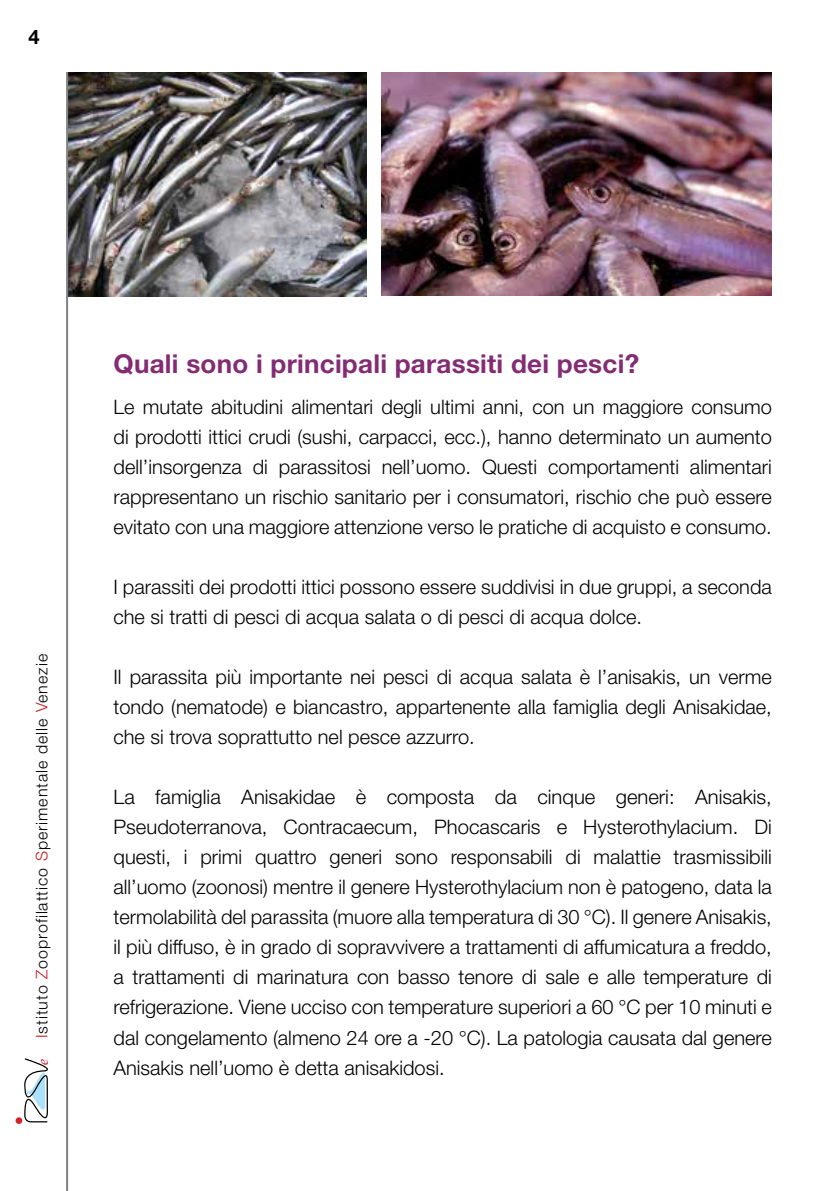
<style>
.page{position:relative;width:840px;height:1191px;background:#fff}
.page>*{position:absolute;margin:0;border:0;box-sizing:border-box;transform-origin:0 0}
.t1{font:700 26px "Helvetica Neue";letter-spacing:.01em;color:#832c74}
.t2{font:300 20px/30px "Helvetica Neue";color:#000;text-align:justify}
.t3{font:700 20px "Helvetica Neue";color:#000}
.t4{font:300 16px "Helvetica Neue";letter-spacing:.06em;color:#000}
.s1{color:#c61d23}
</style>
<div class="page">
<svg style="left:24px;top:1058px;width:24px;height:64px"></svg>
<div style="left:16px;top:1117px;width:6px;height:7px;background:#d2232a;border-radius:50%"></div>
<img style="left:381px;top:72px;width:390px;height:224px">
<img style="left:68px;top:72px;width:298px;height:224px">
<hr style="left:66px;top:72px;width:2px;height:1119px;background:#808285">
<p class="t3" style="left:28px;top:25px;width:13px">4</p>
<p class="t4" style="left:32px;top:1038px;width:385px;rotate:-90deg"><span class="s1">I</span>stituto <span class="s1">Z</span>ooprofilattico <span class="s1">S</span>perimentale delle <span class="s1">V</span>enezie</p>
<h1 class="t1" style="left:113px;top:347px;width:527px">Quali sono i principali parassiti dei pesci?</h1>
<p class="t2" style="left:113px;top:392px;width:659px">Le mutate abitudini alimentari degli ultimi anni, con un maggiore consumo di prodotti ittici crudi (sushi, carpacci, ecc.), hanno determinato un aumento dell’insorgenza di parassitosi nell’uomo. Questi comportamenti alimentari rappresentano un rischio sanitario per i consumatori, rischio che può essere evitato con una maggiore attenzione verso le pratiche di acquisto e consumo.</p>
<p class="t2" style="left:113px;top:572px;width:659px">I parassiti dei prodotti ittici possono essere suddivisi in due gruppi, a seconda che si tratti di pesci di acqua salata o di pesci di acqua dolce.</p>
<p class="t2" style="left:113px;top:662px;width:659px">Il parassita più importante nei pesci di acqua salata è l’anisakis, un verme tondo (nematode) e biancastro, appartenente alla famiglia degli Anisakidae, che si trova soprattutto nel pesce azzurro.</p>
<p class="t2" style="left:113px;top:782px;width:659px">La famiglia Anisakidae è composta da cinque generi: Anisakis, Pseudoterranova, Contracaecum, Phocascaris e Hysterothylacium. Di questi, i primi quattro generi sono responsabili di malattie trasmissibili all’uomo (zoonosi) mentre il genere Hysterothylacium non è patogeno, data la termolabilità del parassita (muore alla temperatura di 30 °C). Il genere Anisakis, il più diffuso, è in grado di sopravvivere a trattamenti di affumicatura a freddo, a trattamenti di marinatura con basso tenore di sale e alle temperature di refrigerazione. Viene ucciso con temperature superiori a 60 °C per 10 minuti e dal congelamento (almeno 24 ore a -20 °C). La patologia causata dal genere Anisakis nell’uomo è detta anisakidosi.</p>
</div>
